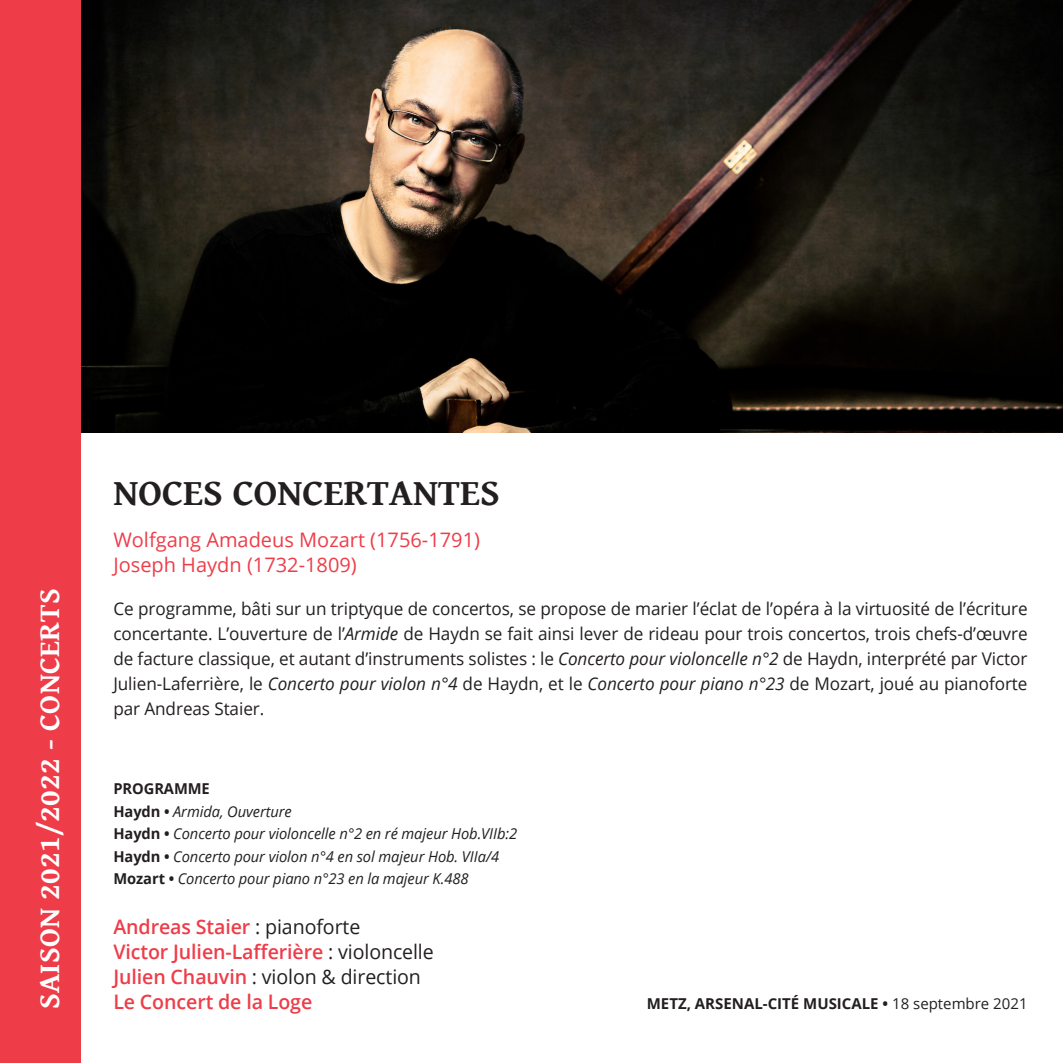
<style>
.page{position:relative;width:1063px;height:1063px;background:#fff}
.page>*{position:absolute;margin:0;border:0;box-sizing:border-box;transform-origin:0 0}
.t1{font:700 37.5px "Gentium Book Basic";color:#231f20}
.t2{font:700 30px "Gentium Book Basic";letter-spacing:.01em;color:#fff}
.t3{font:600 20px "Open Sans";letter-spacing:-.005em;color:#ee3d49}
.t4{font:20px "Open Sans";color:#ee3d49}
.t5{font:20px "Open Sans";letter-spacing:-.005em;color:#231f20}
.t6{font:17.5px/25px "Open Sans";letter-spacing:-.005em;color:#231f20;text-align:justify}
.t7{font:italic 15px "Open Sans";letter-spacing:-.005em;color:#231f20}
.t8{font:700 15px "Open Sans";color:#231f20}
.s1{font-style:italic}
.s2{font-weight:700;font-style:normal}
.s3{font-weight:400;color:#231f20}
.s4{font-weight:600;color:#ee3d49}
.s5{font-weight:400}
</style>
<div class="page">
<img style="left:80px;top:0;width:983px;height:432px">
<div style="left:0;top:0;width:80px;height:1063px;background:#ee3d49"></div>
<p class="t2" style="left:27px;top:1009px;width:423px;rotate:-90deg">SAISON 2021/2022 - CONCERTS</p>
<p class="t1" style="left:113px;top:465px;width:388px">NOCES CONCERTANTES</p>
<p class="t4" style="left:113px;top:526px;width:368px">Wolfgang Amadeus Mozart (1756-1791)</p>
<p class="t4" style="left:113px;top:551px;width:245px">Joseph Haydn (1732-1809)</p>
<p class="t6" style="left:113px;top:596px;width:916px">Ce programme, bâti sur un triptyque de concertos, se propose de marier l’éclat de l’opéra à la virtuosité de l’écriture concertante. L’ouverture de l’<span class="s1">Armide</span> de Haydn se fait ainsi lever de rideau pour trois concertos, trois chefs-d’œuvre de facture classique, et autant d’instruments solistes : le <span class="s1">Concerto pour violoncelle n°2</span> de Haydn, interprété par Victor Julien-Laferrière, le <span class="s1">Concerto pour violon n°4</span> de Haydn, et le <span class="s1">Concerto pour piano n°23</span> de Mozart, joué au pianoforte par Andreas Staier.</p>
<p class="t8" style="left:113px;top:778px;width:98px">PROGRAMME</p>
<p class="t7" style="left:113px;top:801px;width:180px"><span class="s2">Haydn •</span> Armida, Ouverture</p>
<p class="t7" style="left:113px;top:823px;width:405px"><span class="s2">Haydn •</span> Concerto pour violoncelle n°2 en ré majeur Hob.VIIb:2</p>
<p class="t7" style="left:113px;top:846px;width:387px"><span class="s2">Haydn •</span> Concerto pour violon n°4 en sol majeur Hob. VIIa/4</p>
<p class="t7" style="left:113px;top:868px;width:357px"><span class="s2">Mozart •</span> Concerto pour piano n°23 en la majeur K.488</p>
<p class="t3" style="left:113px;top:913px;width:249px">Andreas Staier <span class="s3">: pianoforte</span></p>
<p class="t3" style="left:113px;top:938px;width:322px">Victor Julien-Lafferière <span class="s3">: violoncelle</span></p>
<p class="t5" style="left:113px;top:963px;width:309px"><span class="s4">Julien Chauvin</span> : violon &amp; direction</p>
<p class="t3" style="left:113px;top:988px;width:201px">Le Concert de la Loge</p>
<p class="t8" style="left:647px;top:993px;width:382px">METZ, ARSENAL-CITÉ MUSICALE • <span class="s5">18 septembre 2021</span></p>
</div>
